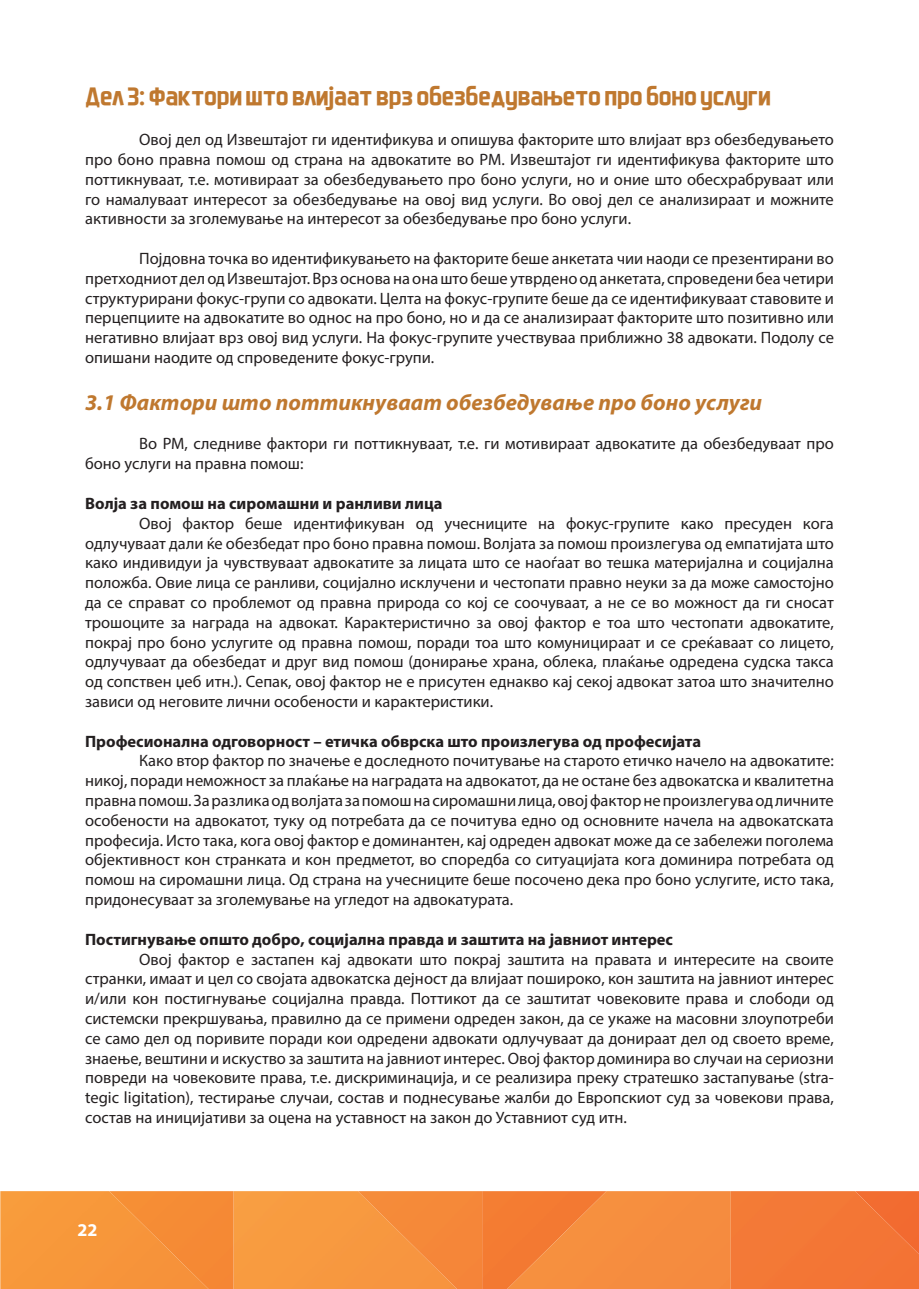
<style>
.page{position:relative;width:919px;height:1289px;background:#fff}
.page>*{position:absolute;margin:0;border:0;box-sizing:border-box;transform-origin:0 0}
.t1{font:700 25.5px "Aero Matics";color:#bf782f}
.t2{font:italic 700 22.5px "Myriad Pro";color:#bf782f}
.t3{font:700 18px "Myriad Pro";color:#fff}
.t4{font:16.5px/19.8px "Myriad Pro";color:#231f20;text-align:justify}
.t5{font:700 16.5px "Myriad Pro";color:#231f20}
</style>
<div class="page">
<img style="left:208px;top:1191px;width:150px;height:97px">
<img style="left:358px;top:1191px;width:149px;height:97px">
<img style="left:507px;top:1191px;width:411px;height:97px">
<img style="left:0;top:1191px;width:208px;height:97px">
<h1 class="t1" style="left:85px;top:82px;width:687px">Дел 3: Фактори што влијаат врз обезбедувањето про боно услуги</h1>
<p class="t4" style="left:85px;top:129px;width:750px;text-indent:54px">Овој дел од Извештајот ги идентификува и опишува факторите што влијаат врз обезбедувањето про боно правна помош од страна на адвокатите во РМ. Извештајот ги идентификува факторите што поттикнуваат, т.е. мотивираат за обезбедувањето про боно услуги, но и оние што обесхрабруваат или го намалуваат интересот за обезбедување на овој вид услуги. Во овој дел се анализираат и можните активности за зголемување на интересот за обезбедување про боно услуги.</p>
<p class="t4" style="left:85px;top:248px;width:750px;text-indent:54px">Појдовна точка во идентификувањето на факторите беше анкетата чии наоди се презентирани во претходниот дел од Извештајот. Врз основа на она што беше утврдено од анкетата, спроведени беа четири структурирани фокус-групи со адвокати. Целта на фокус-групите беше да се идентификуваат ставовите и перцепциите на адвокатите во однос на про боно, но и да се анализираат факторите што позитивно или негативно влијаат врз овој вид услуги. На фокус-групите учествуваа приближно 38 адвокати. Подолу се опишани наодите од спроведените фокус-групи.</p>
<h2 class="t2" style="left:85px;top:387px;width:678px">3.1 Фактори што поттикнуваат обезбедување про боно услуги</h2>
<p class="t4" style="left:85px;top:434px;width:750px;text-indent:54px">Во РМ, следниве фактори ги поттикнуваат, т.е. ги мотивираат адвокатите да обезбедуваат про боно услуги на правна помош:</p>
<p class="t5" style="left:85px;top:492px;width:359px">Волја за помош на сиромашни и ранливи лица</p>
<p class="t4" style="left:85px;top:513px;width:750px;text-indent:54px">Овој фактор беше идентификуван од учесниците на фокус-групите како пресуден кога одлучуваат дали ќе обезбедат про боно правна помош. Волјата за помош произлегува од емпатијата што како индивидуи ја чувствуваат адвокатите за лицата што се наоѓаат во тешка материјална и социјална положба. Овие лица се ранливи, социјално исклучени и честопати правно неуки за да може самостојно да се справат со проблемот од правна природа со кој се соочуваат, а не се во можност да ги сносат трошоците за награда на адвокат. Карактеристично за овој фактор е тоа што честопати адвокатите, покрај про боно услугите од правна помош, поради тоа што комуницираат и се среќаваат со лицето, одлучуваат да обезбедат и друг вид помош (донирање храна, облека, плаќање одредена судска такса од сопствен џеб итн.). Сепак, овој фактор не е присутен еднакво кај секој адвокат затоа што значително зависи од неговите лични особености и карактеристики.</p>
<p class="t5" style="left:85px;top:730px;width:617px">Професионална одговорност – етичка обврска што произлегува од професијата</p>
<p class="t4" style="left:85px;top:750px;width:750px;text-indent:54px">Како втор фактор по значење е доследното почитување на старото етичко начело на адвокатите: никој, поради неможност за плаќање на наградата на адвокатот, да не остане без адвокатска и квалитетна правна помош. За разлика од волјата за помош на сиромашни лица, овој фактор не произлегува од личните особености на адвокатот, туку од потребата да се почитува едно од основните начела на адвокатската професија. Исто така, кога овој фактор е доминантен, кај одреден адвокат може да се забележи поголема објективност кон странката и кон предметот, во споредба со ситуацијата кога доминира потребата од помош на сиромашни лица. Од страна на учесниците беше посочено дека про боно услугите, исто така, придонесуваат за зголемување на угледот на адвокатурата.</p>
<p class="t5" style="left:85px;top:928px;width:589px">Постигнување општо добро, социјална правда и заштита на јавниот интерес</p>
<p class="t4" style="left:85px;top:948px;width:750px;text-indent:54px">Овој фактор е застапен кај адвокати што покрај заштита на правата и интересите на своите странки, имаат и цел со својата адвокатска дејност да влијаат пошироко, кон заштита на јавниот интерес и/или кон постигнување социјална правда. Поттикот да се заштитат човековите права и слободи од системски прекршувања, правилно да се примени одреден закон, да се укаже на масовни злоупотреби се само дел од поривите поради кои одредени адвокати одлучуваат да донираат дел од своето време, знаење, вештини и искуство за заштита на јавниот интерес. Овој фактор доминира во случаи на сериозни повреди на човековите права, т.е. дискриминација, и се реализира преку стратешко застапување (stra&shy;tegic ligitation), тестирање случаи, состав и поднесување жалби до Европскиот суд за човекови права, состав на иницијативи за оцена на уставност на закон до Уставниот суд итн.</p>
<p class="t3" style="left:77px;top:1217px;width:21px">22</p>
</div>
